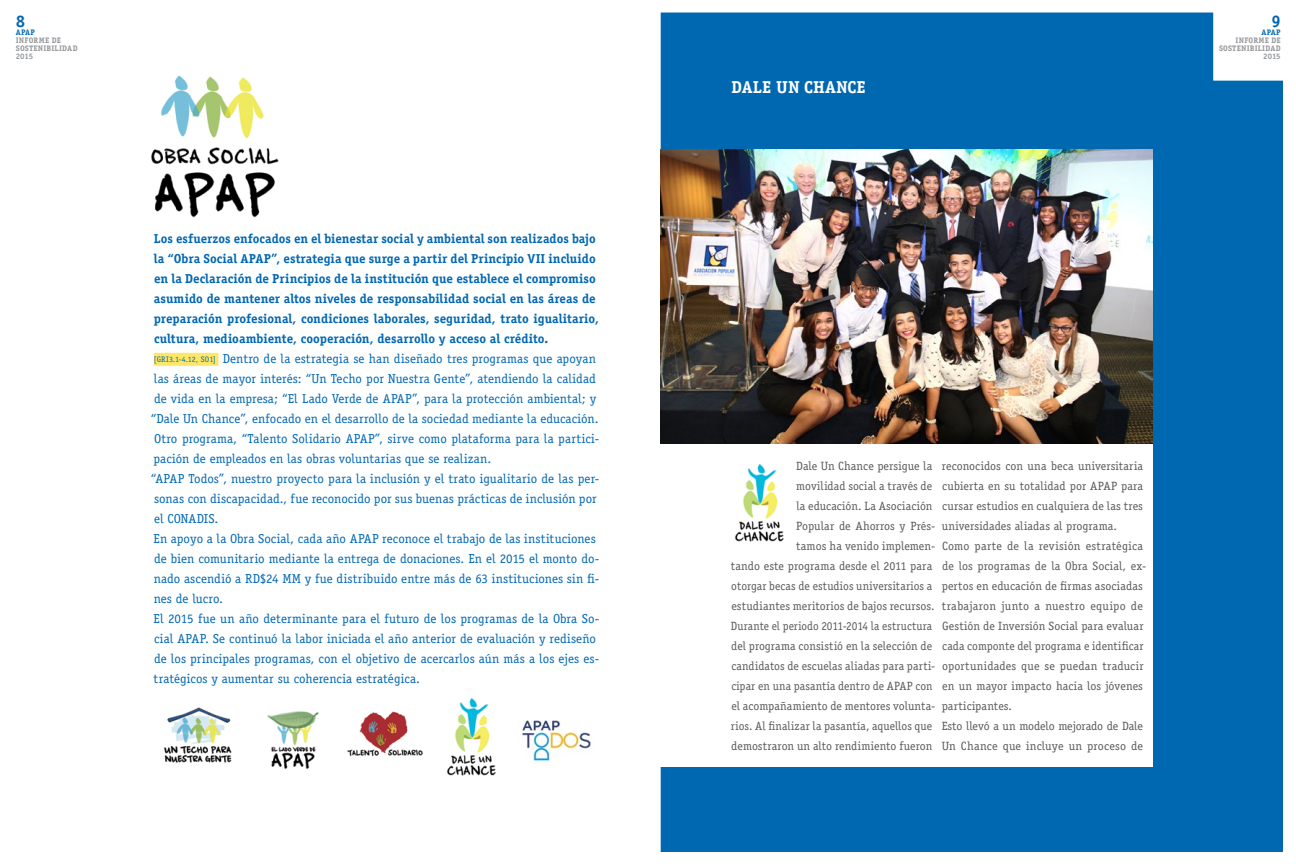
<style>
.page{position:relative;width:1296px;height:864px;background:#fff}
.page>*{position:absolute;margin:0;border:0;box-sizing:border-box;transform-origin:0 0}
.t1{font:700 17.3px "Officina Serif Std";color:#fff}
.t2{font:700 16.8px "Officina Serif Std";color:#0067b1}
.t3{font:13px/20px "Officina Serif Std";letter-spacing:.005em;color:#0067b1}
.t4{font:12px/20px "Officina Serif Std";letter-spacing:.005em;color:#58595b;text-align:right}
.t5{font:700 8px/8px "Officina Serif Std";letter-spacing:.02em;color:#939598}
.t6{font:700 8px "Officina Serif Std";letter-spacing:.025em;color:#0067b1}
.s1{font-weight:700}
.s2{font-size:8px}
</style>
<div class="page">
<div style="left:661px;top:13px;width:622px;height:839px;background:#0067b1"></div>
<div style="left:648px;top:149px;width:505px;height:618px;background:#fff"></div>
<img style="left:151px;top:75px;width:128px;height:143px">
<div style="left:154px;top:353px;width:64px;height:13px;background:#ffe766"></div>
<img style="left:164px;top:707px;width:68px;height:56px">
<img style="left:267px;top:711px;width:52px;height:58px">
<img style="left:447px;top:698px;width:49px;height:78px">
<img style="left:735px;top:465px;width:49px;height:77px">
<img style="left:522px;top:720px;width:69px;height:41px">
<img style="left:347px;top:711px;width:76px;height:45px">
<img style="left:661px;top:149px;width:492px;height:295px">
<p class="t2" style="left:16px;top:11px;width:11px">8</p>
<p class="t2" style="left:1271px;top:11px;width:11px">9</p>
<p class="t6" style="left:16px;top:27px;width:21px">APAP</p>
<p class="t5" style="left:16px;top:36px;width:63px">INFORME de sostenibilidad<br>2015</p>
<p class="t3" style="left:151px;top:229px;width:450px"><span class="s1">Los esfuerzos enfocados en el bienestar social y ambiental son realizados bajo la “Obra Social APAP”, estrategia que surge a partir del Principio VII incluido en la Declaración de Principios de la institución que establece el compromiso asumido de mantener altos niveles de responsabilidad social en las áreas de preparación profesional, condiciones laborales, seguridad, trato igualitario, cultura, medioambiente, cooperación, desarrollo y acceso al crédito.<br></span><span class="s2">[GRI3.1-4.12, SO1]</span> Dentro de la estrategia se han diseñado tres programas que apoyan las áreas de mayor interés: “Un Techo por Nuestra Gente”, atendiendo la calidad de vida en la empresa; “El Lado Verde de APAP”, para la protección ambiental; y “Dale Un Chance”, enfocado en el desarrollo de la sociedad mediante la educación.<br>Otro programa, “Talento Solidario APAP”, sirve como plataforma para la partici&shy;pación de empleados en las obras voluntarias que se realizan.<br>“APAP Todos”, nuestro proyecto para la inclusión y el trato igualitario de las per&shy;sonas con discapacidad., fue reconocido por sus buenas prácticas de inclusión por el CONADIS.<br>En apoyo a la Obra Social, cada año APAP reconoce el trabajo de las instituciones de bien comunitario mediante la entrega de donaciones. En el 2015 el monto do&shy;nado ascendió a RD$24 MM y fue distribuido entre más de 63 instituciones sin fi&shy;nes de lucro.<br>El 2015 fue un año determinante para el futuro de los programas de la Obra So&shy;cial APAP. Se continuó la labor iniciada el año anterior de evaluación y rediseño de los principales programas, con el objetivo de acercarlos aún más a los ejes es&shy;tratégicos y aumentar su coherencia estratégica.</p>
<h1 class="t1" style="left:732px;top:76px;width:11px">dale</h1>
<h1 class="t1" style="left:776px;top:76px;width:89px">un chance</h1>
<p class="t6" style="left:1261px;top:27px;width:21px">APAP</p>
<p class="t5" style="left:1219px;top:36px;width:63px;text-align:right">INFORME de sostenibilidad<br>2015</p>
<p class="t4" style="left:731px;top:456px;width:206px">Dale Un Chance persigue la<br>movilidad social a través de<br>la educación. La Asociación<br>Popular de Ahorros y Prés-<br>tamos ha venido implemen-<br>tando este programa desde el 2011 para otorgar becas de estudios universitarios a estudiantes meritorios de bajos recursos.<br>Durante el periodo 2011-2014 la estructura del programa consistió en la selección de candidatos de escuelas aliadas para parti&shy;cipar en una pasantía dentro de APAP con el acompañamiento de mentores volunta&shy;rios. Al finalizar la pasantía, aquellos que demostraron un alto rendimiento fueron</p>
<p class="t4" style="left:942px;top:456px;width:206px;text-align:left">reconocidos con una beca universitaria cubierta en su totalidad por APAP para cursar estudios en cualquiera de las tres universidades aliadas al programa.<br>Como parte de la revisión estratégica de los programas de la Obra Social, ex&shy;pertos en educación de firmas asociadas trabajaron junto a nuestro equipo de Gestión de Inversión Social para evaluar cada componte del programa e identificar oportunidades que se puedan traducir en un mayor impacto hacia los jóvenes participantes.<br>Esto llevó a un modelo mejorado de Dale Un Chance que incluye un proceso de</p>
</div>
